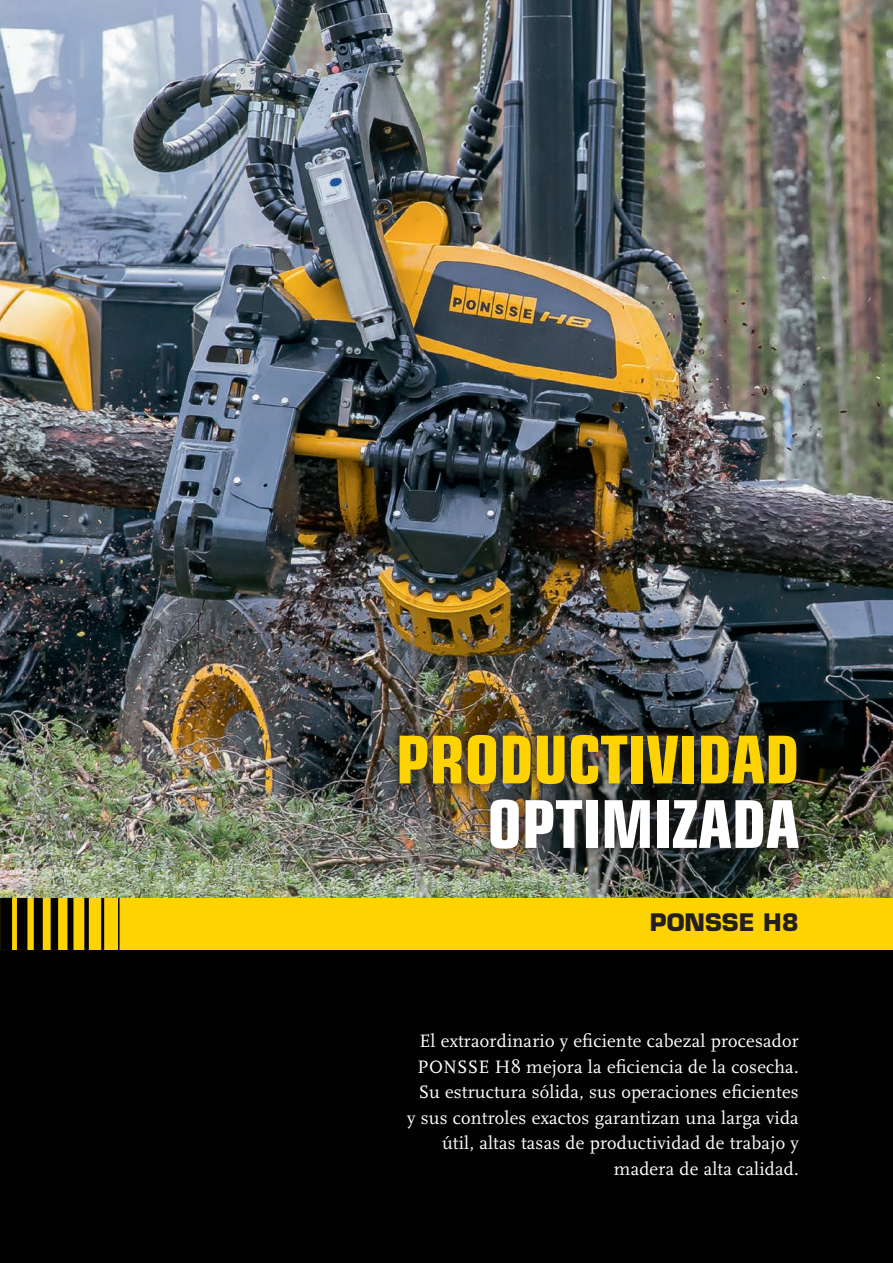
<style>
.page{position:relative;width:893px;height:1263px;background:#010201}
.page>*{position:absolute;margin:0;border:0;box-sizing:border-box;transform-origin:0 0}
.t1{font:700 condensed 66px "Eurostile LT Pro";color:#fed304}
.t2{font:700 condensed 66px "Eurostile LT Pro";color:#fff}
.t3{font:700 23.55px "Eurostile";color:#231f20}
.Leipis{font:18.75px/25.5px "Scala";letter-spacing:.01em;color:#fff;text-align:right}
</style>
<div class="page">
<div style="left:0;top:894px;width:893px;height:55px;background:#fed304"></div>
<hr style="left:118px;top:894px;width:2px;height:56px;background:#010201">
<hr style="left:101px;top:894px;width:3px;height:56px;background:#010201">
<div style="left:84px;top:894px;width:5px;height:56px;background:#010201"></div>
<div style="left:67px;top:894px;width:6px;height:56px;background:#010201"></div>
<div style="left:51px;top:894px;width:7px;height:56px;background:#010201"></div>
<div style="left:34px;top:894px;width:9px;height:56px;background:#010201"></div>
<div style="left:17px;top:894px;width:10px;height:56px;background:#010201"></div>
<div style="left:0;top:894px;width:12px;height:56px;background:#010201"></div>
<img style="left:0;top:0;width:893px;height:897px">
<div style="left:385px;top:722px;width:427px;height:140px;background:#231f20;opacity:.57"></div>
<p class="t1" style="left:396px;top:720px;width:405px">PRODUCTIVIDAD</p>
<p class="t2" style="left:487px;top:784px;width:314px">OPTIMIZADA</p>
<p class="t3" style="left:650px;top:908px;width:150px">PONSSE H8</p>
<p class="Leipis" style="left:407px;top:1028px;width:393px">El extraordinario y eficiente cabezal procesador PONSSE H8 mejora la eficiencia de la cosecha.<br>Su estructura sólida, sus operaciones eficientes y sus controles exactos garantizan una larga vida útil, altas tasas de productividad de trabajo y madera de alta calidad.</p>
</div>
